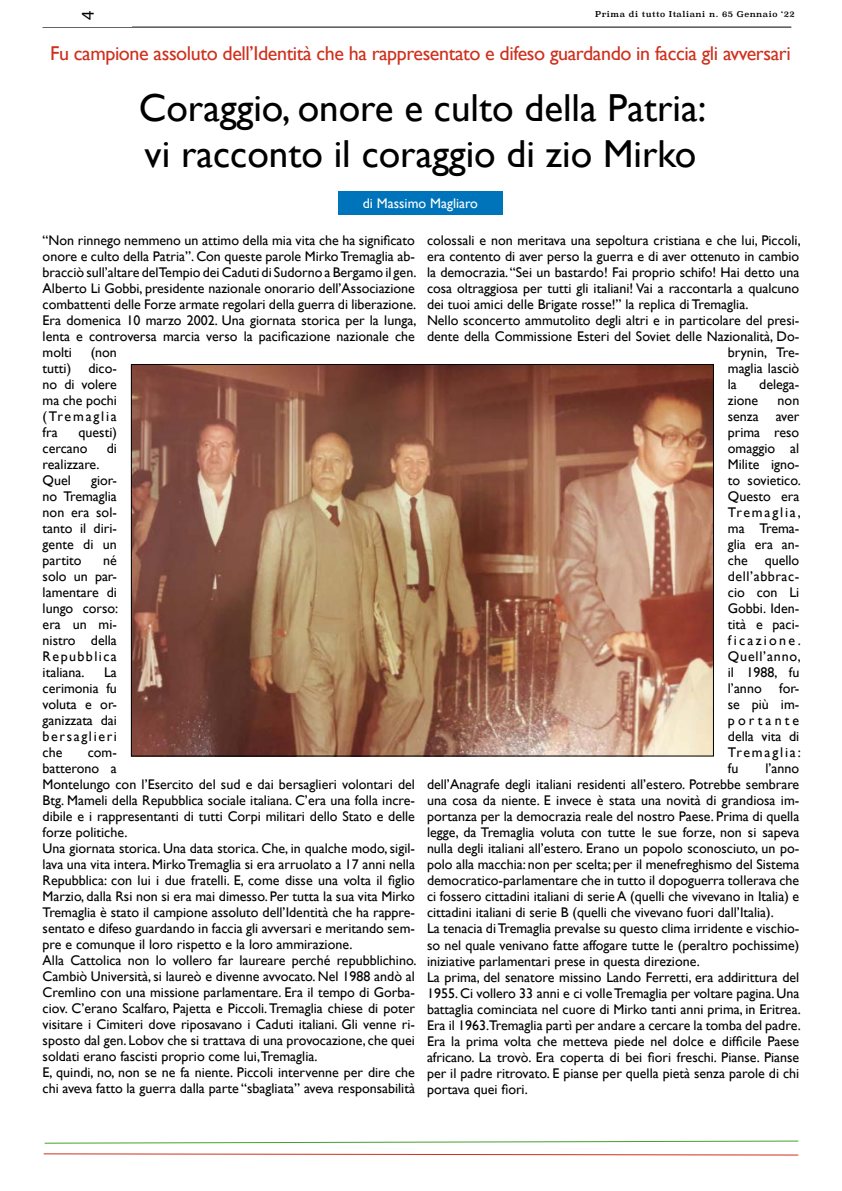
<style>
.page{position:relative;width:842px;height:1191px;background:#fff}
.page>*{position:absolute;margin:0;border:0;box-sizing:border-box;transform-origin:0 0}
.t1{font:39px/46px "Gill Sans";color:#000}
.t2{font:20px "Gill Sans";letter-spacing:-.02em;color:#ce301d}
.t3{font:18px "Myriad Pro";color:#000}
.t4{font:14px/16px "Gill Sans";color:#000;text-align:justify}
.t5{font:14px "Gill Sans";color:#fff}
.t6{font:8px "Superclarendon";letter-spacing:.06em;color:#000}
</style>
<div class="page">
<hr style="left:43px;top:27px;width:748px;height:1px;background:#000">
<svg style="left:44px;top:1140px;width:755px;height:4px"></svg>
<svg style="left:43px;top:1153px;width:756px;height:3px"></svg>
<div style="left:338px;top:191px;width:165px;height:24px;background:#0074bb"></div>
<img style="left:133px;top:366px;width:579px;height:388px">
<p class="t3" style="left:77px;top:20px;width:11px;rotate:-90deg">4</p>
<p class="t6" style="left:595px;top:9px;width:201px">Prima di tutto Italiani n. 65 Gennaio ‘22</p>
<h2 class="t2" style="left:50px;top:42px;width:742px">Fu campione assoluto dell’Identità che ha rappresentato e difeso guardando in faccia gli avversari</h2>
<h1 class="t1" style="left:139px;top:85px;width:569px">Coraggio, onore e culto della Patria: vi racconto il coraggio di zio Mirko</h1>
<p class="t5" style="left:363px;top:195px;width:117px">di Massimo Magliaro</p>
<p class="t4" style="left:43px;top:232px;width:375px">“Non rinnego nemmeno un attimo della mia vita che ha significato onore e culto della Patria”. Con queste parole Mirko Tremaglia ab&shy;bracciò sull’altare del Tempio dei Caduti di Sudorno a Bergamo il gen.<br>Alberto Li Gobbi, presidente nazionale onorario dell’Associazione combattenti delle Forze armate regolari della guerra di liberazione.<br>Era domenica 10 marzo 2002. Una giornata storica per la lunga, lenta e controversa marcia verso la pacificazione nazionale che molti</p>
<p class="t4" style="left:43px;top:344px;width:76px;text-indent:48px">(non tutti) dico&shy;no di volere ma che pochi (Tremaglia fra</p>
<p class="t4" style="left:43px;top:424px;width:76px;text-indent:36px">questi) cercano</p>
<p class="t4" style="left:107px;top:440px;width:12px">di</p>
<p class="t4" style="left:43px;top:456px;width:59px">realizzare.<br>Quel</p>
<p class="t4" style="left:43px;top:472px;width:76px;text-indent:49px">gior&shy;no Tremaglia non era sol&shy;tanto il diri&shy;gente di un partito</p>
<p class="t4" style="left:43px;top:552px;width:77px;text-indent:61px">né solo un par&shy;lamentare di lungo corso: era un mi&shy;nistro della Repubblica italiana.</p>
<p class="t4" style="left:43px;top:664px;width:76px;text-indent:61px">La cerimonia fu voluta e or&shy;ganizzata dai bersaglieri che</p>
<p class="t4" style="left:43px;top:744px;width:375px;text-align:left;text-indent:45px">com-<br>batterono a<br>Montelungo con l’Esercito del sud e dai bersaglieri volontari del Btg. Mameli della Repubblica sociale italiana. C’era una folla incre&shy;dibile e i rappresentanti di tutti Corpi militari dello Stato e delle forze politiche.<br>Una giornata storica. Una data storica. Che, in qualche modo, sigil&shy;lava una vita intera. Mirko Tremaglia si era arruolato a 17 anni nella Repubblica: con lui i due fratelli. E, come disse una volta il figlio Marzio, dalla Rsi non si era mai dimesso. Per tutta la sua vita Mirko Tremaglia è stato il campione assoluto dell’Identità che ha rappre&shy;sentato e difeso guardando in faccia gli avversari e meritando sem&shy;pre e comunque il loro rispetto e la loro ammirazione.<br>Alla Cattolica non lo vollero far laureare perché repubblichino.<br>Cambiò Università, si laureò e divenne avvocato. Nel 1988 andò al Cremlino con una missione parlamentare. Era il tempo di Gorba&shy;ciov. C’erano Scalfaro, Pajetta e Piccoli. Tremaglia chiese di poter visitare i Cimiteri dove riposavano i Caduti italiani. Gli venne ri&shy;sposto dal gen. Lobov che si trattava di una provocazione, che quei soldati erano fascisti proprio come lui,Tremaglia.<br>E, quindi, no, non se ne fa niente. Piccoli intervenne per dire che chi aveva fatto la guerra dalla parte “sbagliata” aveva responsabilità</p>
<p class="t4" style="left:427px;top:232px;width:375px">colossali e non meritava una sepoltura cristiana e che lui, Piccoli,</p>
<p class="t4" style="left:427px;top:248px;width:374px">era contento di aver perso la guerra e di aver ottenuto in cambio</p>
<p class="t4" style="left:427px;top:264px;width:374px">la democrazia. “Sei un bastardo! Fai proprio schifo! Hai detto una</p>
<p class="t4" style="left:427px;top:280px;width:374px">cosa oltraggiosa per tutti gli italiani! Vai a raccontarla a qualcuno</p>
<p class="t4" style="left:427px;top:296px;width:323px">dei tuoi amici delle Brigate rosse!” la replica di Tremaglia.</p>
<p class="t4" style="left:427px;top:312px;width:374px">Nello sconcerto ammutolito degli altri e in particolare del presi-</p>
<p class="t4" style="left:427px;top:328px;width:374px">dente della Commissione Esteri del Soviet delle Nazionalità, Do-</p>
<p class="t4" style="left:728px;top:344px;width:73px">brynin, Tre-</p>
<p class="t4" style="left:728px;top:360px;width:73px">maglia lasciò</p>
<p class="t4" style="left:728px;top:376px;width:11px">la</p>
<p class="t4" style="left:759px;top:376px;width:42px">delega-</p>
<p class="t4" style="left:728px;top:392px;width:32px">zione</p>
<p class="t4" style="left:728px;top:392px;width:74px;text-indent:50px">non senza aver prima reso omaggio al Milite igno&shy;to sovietico.<br>Questo era Tremaglia, ma Trema&shy;glia era an&shy;che quello dell’abbrac&shy;cio con Li Gobbi. Iden&shy;tità e paci&shy;ficazione.<br>Quell’anno, il 1988, fu l’anno</p>
<p class="t4" style="left:728px;top:680px;width:74px;text-indent:51px">for&shy;se più im&shy;portante della vita di Tremaglia: fu</p>
<p class="t4" style="left:427px;top:760px;width:375px;text-align:left;text-indent:338px">l’anno dell’Anagrafe degli italiani residenti all’estero. Potrebbe sembrare una cosa da niente. E invece è stata una novità di grandiosa im&shy;portanza per la democrazia reale del nostro Paese. Prima di quella legge, da Tremaglia voluta con tutte le sue forze, non si sapeva nulla degli italiani all’estero. Erano un popolo sconosciuto, un po&shy;polo alla macchia: non per scelta; per il menefreghismo del Sistema democratico-parlamentare che in tutto il dopoguerra tollerava che ci fossero cittadini italiani di serie A (quelli che vivevano in Italia) e cittadini italiani di serie B (quelli che vivevano fuori dall’Italia).<br>La tenacia di Tremaglia prevalse su questo clima irridente e vischio&shy;so nel quale venivano fatte affogare tutte le (peraltro pochissime) iniziative parlamentari prese in questa direzione.<br>La prima, del senatore missino Lando Ferretti, era addirittura del 1955. Ci vollero 33 anni e ci volle Tremaglia per voltare pagina. Una battaglia cominciata nel cuore di Mirko tanti anni prima, in Eritrea.<br>Era il 1963.Tremaglia partì per andare a cercare la tomba del padre.<br>Era la prima volta che metteva piede nel dolce e difficile Paese africano. La trovò. Era coperta di bei fiori freschi. Pianse. Pianse per il padre ritrovato. E pianse per quella pietà senza parole di chi portava quei fiori.</p>
</div>
